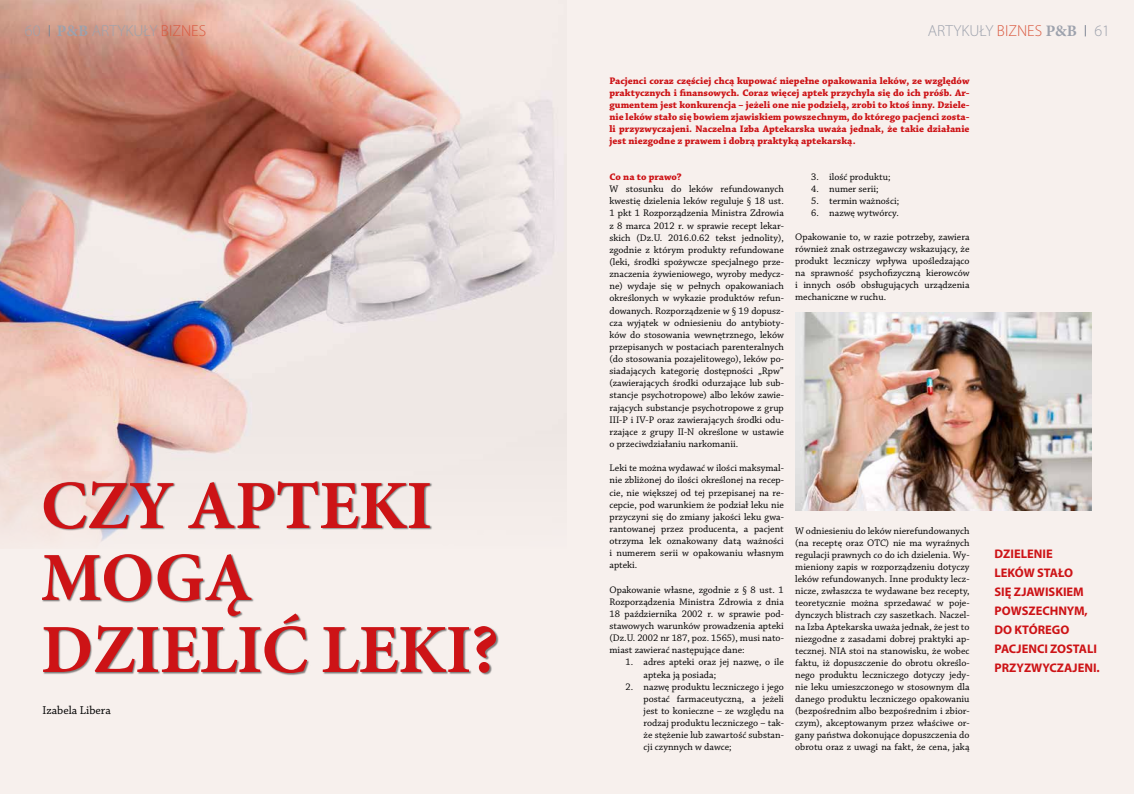
<style>
.page{position:relative;width:1134px;height:794px;background:#f7f0ed}
.page>*{position:absolute;margin:0;border:0;box-sizing:border-box;transform-origin:0 0}
.t1{font:700 69px/72px "Minion Pro";letter-spacing:-.01em;color:#cd1316}
.t2{font:300 16px "Myriad Pro";color:#9da2ad}
.t3{font:700 12.5px/19px "Myriad Pro";color:#cd1316}
.t4{font:12px "Chaparral Pro";color:#000}
.t5{font:10px/12.1px "Chaparral Pro";color:#000;text-align:justify}
.t6{font:700 10px/12px "Chaparral Pro";color:#cd1316;text-align:justify}
.s1{font-family:"Minion Pro";font-weight:700}
.s2{color:#da5a41}
</style>
<div class="page">
<img style="left:0;top:0;width:558px;height:532px">
<div style="left:42px;top:481px;width:456px;height:194px;background:#565656;opacity:.75"></div>
<img style="left:795px;top:312px;width:296px;height:198px">
<h2 class="t2" style="left:57px;top:21px;width:151px"><span class="s1">P&amp;B</span> ARTYKUŁY <span class="s2">BIZNES</span></h2>
<h2 class="t2" style="left:928px;top:21px;width:151px">ARTYKUŁY <span class="s2">BIZNES</span> <span class="s1">P&amp;B</span></h2>
<h2 class="t2" style="left:25px;top:21px;width:17px">60</h2>
<h2 class="t2" style="left:1094px;top:21px;width:17px">61</h2>
<h1 class="t1" style="left:41px;top:469px;width:459px">CZY APTEKI<br>MOGĄ<br>DZIELIĆ LEKI?</h1>
<p class="t4" style="left:43px;top:704px;width:70px">Izabela Libera</p>
<p class="t6" style="left:609px;top:75px;width:362px">Pacjenci coraz częściej chcą kupować niepełne opakowania leków, ze względów praktycznych i finansowych. Coraz więcej aptek przychyla się do ich próśb. Ar&shy;gumentem jest konkurencja – jeżeli one nie podzielą, zrobi to ktoś inny. Dziele&shy;nie leków stało się bowiem zjawiskiem powszechnym, do którego pacjenci zosta&shy;li przyzwyczajeni. Naczelna Izba Aptekarska uważa jednak, że takie działanie jest niezgodne z prawem i dobrą praktyką aptekarską.</p>
<p class="t6" style="left:609px;top:171px;width:74px">Co na to prawo?</p>
<p class="t5" style="left:609px;top:183px;width:176px">W stosunku do leków refundowanych kwestię dzielenia leków reguluje § 18 ust.<br>1 pkt 1 Rozporządzenia Ministra Zdrowia z 8 marca 2012 r. w sprawie recept lekar&shy;skich (Dz.U. 2016.0.62 tekst jednolity), zgodnie z którym produkty refundowane (leki, środki spożywcze specjalnego prze&shy;znaczenia żywieniowego, wyroby medycz&shy;ne) wydaje się w pełnych opakowaniach określonych w wykazie produktów refun&shy;dowanych. Rozporządzenie w § 19 dopusz&shy;cza wyjątek w odniesieniu do antybioty&shy;ków do stosowania wewnętrznego, leków przepisanych w postaciach parenteralnych (do stosowania pozajelitowego), leków po&shy;siadających kategorię dostępności „Rpw” (zawierających środki odurzające lub sub&shy;stancje psychotropowe) albo leków zawie&shy;rających substancje psychotropowe z grup III-P i IV-P oraz zawierających środki odu&shy;rzające z grupy II-N określone w ustawie o przeciwdziałaniu narkomanii.</p>
<p class="t5" style="left:609px;top:462px;width:176px">Leki te można wydawać w ilości maksymal&shy;nie zbliżonej do ilości określonej na recep&shy;cie, nie większej od tej przepisanej na re&shy;cepcie, pod warunkiem że podział leku nie przyczyni się do zmiany jakości leku gwa&shy;rantowanej przez producenta, a pacjent otrzyma lek oznakowany datą ważności i numerem serii w opakowaniu własnym apteki.</p>
<p class="t5" style="left:609px;top:584px;width:176px">Opakowanie własne, zgodnie z § 8 ust. 1<br>Rozporządzenia Ministra Zdrowia z dnia 18 października 2002 r. w sprawie pod&shy;stawowych warunków prowadzenia apteki (Dz.U. 2002 nr 187, poz. 1565), musi nato&shy;miast zawierać następujące dane:</p>
<p class="t5" style="left:643px;top:656px;width:142px;text-indent:-18px">1. adres apteki oraz jej nazwę, o ile apteka ją posiada;</p>
<p class="t5" style="left:643px;top:681px;width:142px;text-indent:-18px">2. nazwę produktu leczniczego i jego postać farmaceutyczną, a jeżeli jest to konieczne – ze względu na rodzaj produktu leczniczego – tak&shy;że stężenie lub zawartość substan&shy;cji czynnych w dawce;</p>
<p class="t5" style="left:811px;top:171px;width:81px">3. ilość produktu;</p>
<p class="t5" style="left:811px;top:183px;width:69px">4. numer serii;</p>
<p class="t5" style="left:811px;top:195px;width:89px">5. termin ważności;</p>
<p class="t5" style="left:811px;top:207px;width:89px">6. nazwę wytwórcy.</p>
<p class="t5" style="left:795px;top:231px;width:176px">Opakowanie to, w razie potrzeby, zawiera również znak ostrzegawczy wskazujący, że produkt leczniczy wpływa upośledzająco na sprawność psychofizyczną kierowców i innych osób obsługujących urządzenia mechaniczne w ruchu.</p>
<p class="t5" style="left:795px;top:525px;width:176px">W odniesieniu do leków nierefundowanych (na receptę oraz OTC) nie ma wyraźnych regulacji prawnych co do ich dzielenia. Wy&shy;mieniony zapis w rozporządzeniu dotyczy leków refundowanych. Inne produkty lecz&shy;nicze, zwłaszcza te wydawane bez recepty, teoretycznie można sprzedawać w poje&shy;dynczych blistrach czy saszetkach. Naczel&shy;na Izba Aptekarska uważa jednak, że jest to niezgodne z zasadami dobrej praktyki ap&shy;tecznej. NIA stoi na stanowisku, że wobec faktu, iż dopuszczenie do obrotu określo&shy;nego produktu leczniczego dotyczy jedy&shy;nie leku umieszczonego w stosownym dla danego produktu leczniczego opakowaniu (bezpośrednim albo bezpośrednim i zbior&shy;czym), akceptowanym przez właściwe or&shy;gany państwa dokonujące dopuszczenia do obrotu oraz z uwagi na fakt, że cena, jaką</p>
<p class="t3" style="left:994px;top:544px;width:107px">DZIELENIE<br>LEKÓW STAŁO<br>SIĘ ZJAWISKIEM<br>POWSZECHNYM,<br>DO KTÓREGO<br>PACJENCI ZOSTALI<br>PRZYZWYCZAJENI.</p>
</div>
